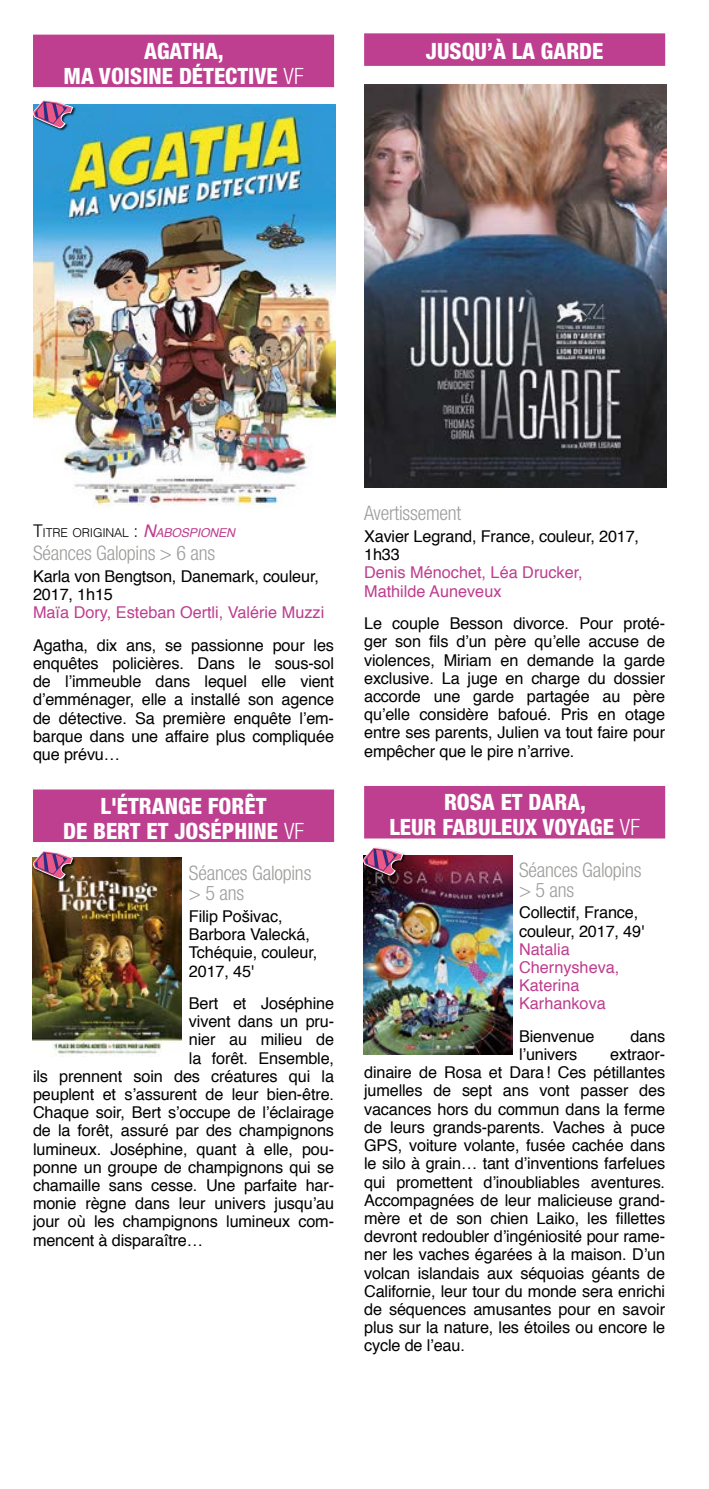
<style>
.page{position:relative;width:709px;height:1489px;background:#fff}
.page>*{position:absolute;margin:0;border:0;box-sizing:border-box;transform-origin:0 0}
.t1{font:800 condensed 22.5px/25.2px "Helvetica Neue";color:#fff;text-align:center}
.t2{font:300 condensed 20px/20px "Helvetica Neue";letter-spacing:-.01em;color:#9d9d9c}
.t3{font:16.25px/18.2px "Helvetica";letter-spacing:-.01em;color:#000}
.t4{font:16.25px/18.2px "Helvetica";color:#be3e8f}
.t5{font:300 12.25px "Helvetica";letter-spacing:-.015em;color:#000}
.s1{font-weight:300}
.s2{font-size:17.5px}
.s3{font-weight:400;font-style:italic;font-size:17.5px;color:#be3e8f}
.s4{font-weight:400;font-style:italic;color:#be3e8f}
</style>
<div class="page">
<div style="left:33px;top:35px;width:301px;height:52px;background:#be3e8f"></div>
<div style="left:33px;top:789px;width:301px;height:53px;background:#be3e8f"></div>
<div style="left:364px;top:33px;width:301px;height:33px;background:#be3e8f"></div>
<div style="left:364px;top:786px;width:301px;height:52px;background:#be3e8f"></div>
<img style="left:363px;top:856px;width:149px;height:198px">
<img style="left:33px;top:857px;width:149px;height:198px">
<img style="left:364px;top:84px;width:303px;height:404px">
<img style="left:33px;top:104px;width:303px;height:402px">
<div style="left:33px;top:100px;width:43px;height:31px;background:#000;opacity:.75"></div>
<svg style="left:33px;top:100px;width:40px;height:29px"></svg>
<div style="left:33px;top:850px;width:43px;height:32px;background:#000;opacity:.75"></div>
<svg style="left:32px;top:850px;width:41px;height:29px"></svg>
<div style="left:363px;top:847px;width:43px;height:31px;background:#000;opacity:.75"></div>
<svg style="left:363px;top:847px;width:40px;height:29px"></svg>
<h1 class="t1" style="left:63px;top:38px;width:241px">AGATHA,<br>MA VOISINE DÉTECTIVE <span class="s1">VF</span></h1>
<h1 class="t1" style="left:426px;top:38px;width:179px">JUSQU’À LA GARDE</h1>
<p class="t5" style="left:33px;top:522px;width:203px"><span class="s2">T</span>ITRE ORIGINAL <span class="s2">:</span> <span class="s3">N</span><span class="s4">ABOSPIONEN</span></p>
<p class="t2" style="left:33px;top:543px;width:184px">Séances Galopins &gt; 6 ans</p>
<p class="t3" style="left:33px;top:567px;width:287px">Karla von Bengtson, Danemark, couleur,<br>2017, 1h15</p>
<p class="t4" style="left:33px;top:604px;width:293px">Maïa Dory, Esteban Oertli, Valérie Muzzi</p>
<p class="t3" style="left:33px;top:636px;width:302px;text-align:justify">Agatha, dix ans, se passionne pour les enquêtes policières. Dans le sous-sol de l’immeuble dans lequel elle vient d’emménager, elle a installé son agence de détective. Sa première enquête l’em&shy;barque dans une affaire plus compliquée que prévu…</p>
<h1 class="t1" style="left:63px;top:792px;width:242px">L'ÉTRANGE FORÊT<br>DE BERT ET JOSÉPHINE <span class="s1">VF</span></h1>
<p class="t2" style="left:189px;top:862px;width:124px">Séances Galopins &gt; 5 ans</p>
<p class="t3" style="left:189px;top:907px;width:130px">Filip Pošivac,<br>Barbora Valecká,<br>Tchéquie, couleur,<br>2017, 45'</p>
<p class="t3" style="left:189px;top:994px;width:147px">Bert et Joséphine</p>
<p class="t3" style="left:189px;top:1012px;width:147px">vivent dans un pru-</p>
<p class="t3" style="left:189px;top:1030px;width:147px">nier au milieu de</p>
<p class="t3" style="left:189px;top:1049px;width:147px">la forêt. Ensemble,</p>
<p class="t3" style="left:33px;top:1067px;width:302px">ils prennent soin des créatures qui la</p>
<p class="t3" style="left:33px;top:1085px;width:302px">peuplent et s’assurent de leur bien-être.</p>
<p class="t3" style="left:33px;top:1103px;width:302px">Chaque soir, Bert s’occupe de l’éclairage</p>
<p class="t3" style="left:33px;top:1121px;width:302px">de la forêt, assuré par des champignons</p>
<p class="t3" style="left:33px;top:1140px;width:302px">lumineux. Joséphine, quant à elle, pou-</p>
<p class="t3" style="left:33px;top:1158px;width:302px">ponne un groupe de champignons qui se</p>
<p class="t3" style="left:33px;top:1176px;width:302px">chamaille sans cesse. Une parfaite har-</p>
<p class="t3" style="left:33px;top:1194px;width:302px">monie règne dans leur univers jusqu’au</p>
<p class="t3" style="left:33px;top:1212px;width:302px">jour où les champignons lumineux com-</p>
<p class="t3" style="left:33px;top:1231px;width:171px">mencent à disparaître…</p>
<p class="t2" style="left:364px;top:503px;width:99px">Avertissement</p>
<p class="t3" style="left:364px;top:527px;width:276px">Xavier Legrand, France, couleur, 2017,<br>1h33</p>
<p class="t4" style="left:364px;top:564px;width:220px">Denis Ménochet, Léa Drucker,<br>Mathilde Auneveux</p>
<p class="t3" style="left:364px;top:614px;width:302px;text-align:justify">Le couple Besson divorce. Pour proté&shy;ger son fils d’un père qu’elle accuse de violences, Miriam en demande la garde exclusive. La juge en charge du dossier accorde une garde partagée au père qu’elle considère bafoué. Pris en otage entre ses parents, Julien va tout faire pour empêcher que le pire n’arrive.</p>
<h1 class="t1" style="left:389px;top:789px;width:252px">ROSA ET DARA,<br>LEUR FABULEUX VOYAGE <span class="s1">VF</span></h1>
<p class="t2" style="left:519px;top:859px;width:124px">Séances Galopins &gt; 5 ans</p>
<p class="t3" style="left:519px;top:904px;width:127px">Collectif, France, couleur, 2017, 49'</p>
<p class="t4" style="left:519px;top:940px;width:102px">Natalia<br>Chernysheva,<br>Katerina<br>Karhankova</p>
<p class="t3" style="left:519px;top:1027px;width:77px">Bienvenue</p>
<p class="t3" style="left:630px;top:1027px;width:36px">dans</p>
<p class="t3" style="left:519px;top:1045px;width:60px">l’univers</p>
<p class="t3" style="left:364px;top:1045px;width:302px;text-align:justify;text-indent:246px">extraor&shy;dinaire de Rosa et Dara! Ces pétillantes jumelles de sept ans vont passer des vacances hors du commun dans la ferme de leurs grands-parents. Vaches à puce GPS, voiture volante, fusée cachée dans le silo à grain… tant d’inventions farfelues qui promettent d’inoubliables aventures.<br>Accompagnées de leur malicieuse grand&shy;mère et de son chien Laiko, les fillettes devront redoubler d’ingéniosité pour rame&shy;ner les vaches égarées à la maison. D’un volcan islandais aux séquoias géants de Californie, leur tour du monde sera enrichi de séquences amusantes pour en savoir plus sur la nature, les étoiles ou encore le cycle de l’eau.</p>
</div>
